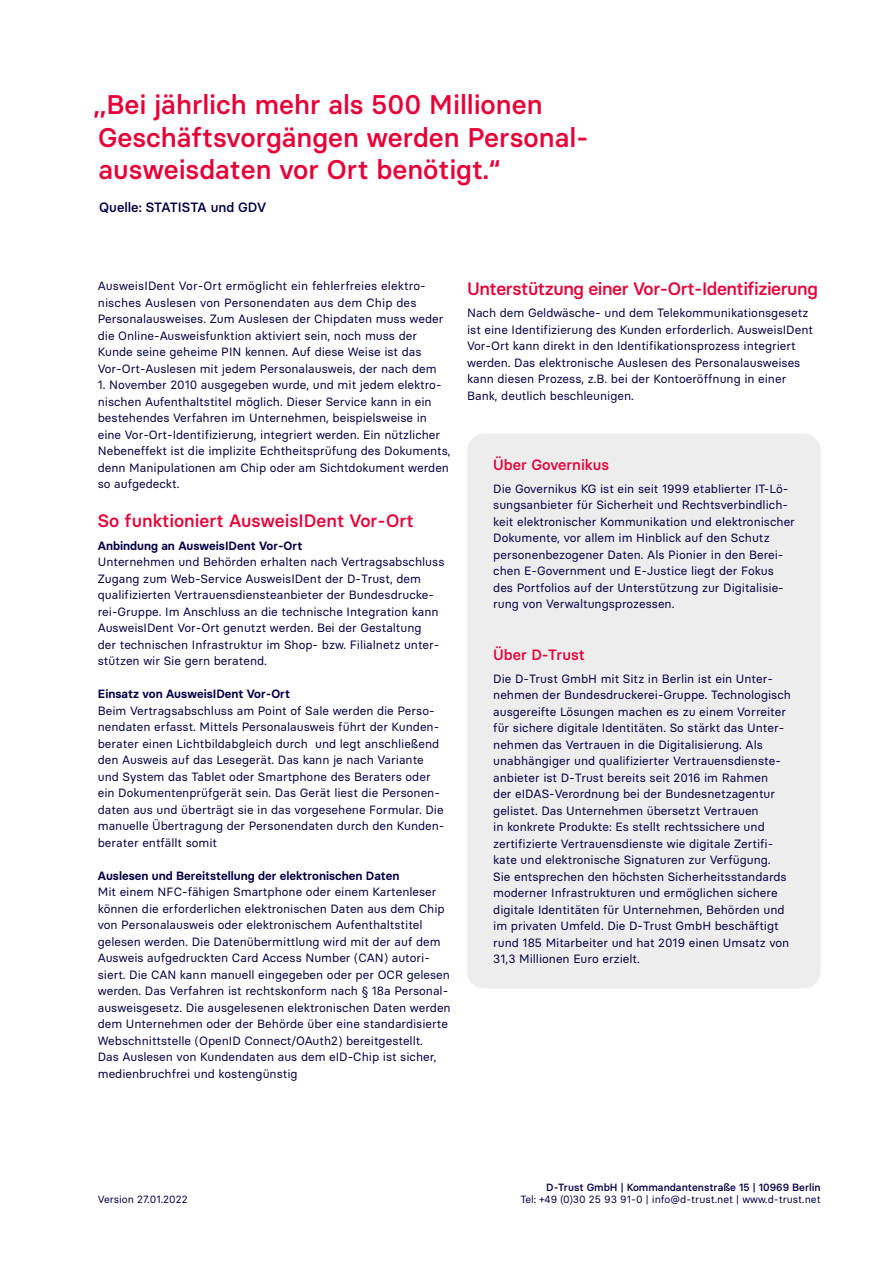
<style>
.page{position:relative;width:893px;height:1263px;background:#fff}
.page>*{position:absolute;margin:0;border:0;box-sizing:border-box;transform-origin:0 0}
.t1{font:500 27px/32.4px "bdr Text";color:#e60038}
.t2{font:500 18px "bdr Text";letter-spacing:-.025em;color:#e60038}
.t3{font:500 18px "bdr Text";color:#e60038}
.t4{font:500 15px "bdr Text";color:#e60038}
.t5{font:500 13.5px "bdr Text";color:#030045}
.t6{font:12px/16.5px "bdr Text";color:#030045}
.t7{font:600 12px "bdr Text";color:#030045}
.t8{font:10.5px "bdr Text";color:#030045}
.t9{font:500 10.5px "bdr Text";color:#030045}
</style>
<div class="page">
<div style="left:467px;top:434px;width:354px;height:554px;background:#ededed;border-radius:17px"></div>
<h1 class="t1" style="left:94px;top:88px;width:492px">,,Bei jährlich mehr als 500 Millionen<br>Geschäftsvorgängen werden Personal&shy;ausweisdaten vor Ort benötigt.“</h1>
<p class="t5" style="left:99px;top:198px;width:169px">Quelle: STATISTA und GDV</p>
<p class="t6" style="left:98px;top:277px;width:347px">AusweisIDent Vor-Ort ermöglicht ein fehlerfreies elektro&shy;nisches Auslesen von Personendaten aus dem Chip des Personalausweises. Zum Auslesen der Chipdaten muss weder die Online-Ausweisfunktion aktiviert sein, noch muss der Kunde seine geheime PIN kennen. Auf diese Weise ist das Vor-Ort-Auslesen mit jedem Personalausweis, der nach dem</p>
<p class="t6" style="left:98px;top:376px;width:354px">1. November 2010 ausgegeben wurde, und mit jedem elektro&shy;nischen Aufenthaltstitel möglich. Dieser Service kann in ein bestehendes Verfahren im Unternehmen, beispielsweise in eine Vor-Ort-Identifizierung, integriert werden. Ein nützlicher Nebeneffekt ist die implizite Echtheitsprüfung des Dokuments, denn Manipulationen am Chip oder am Sichtdokument werden so aufgedeckt.</p>
<h2 class="t3" style="left:98px;top:510px;width:317px">So funktioniert AusweisIDent Vor-Ort</h2>
<p class="t7" style="left:98px;top:538px;width:206px">Anbindung an AusweisIDent Vor-Ort</p>
<p class="t6" style="left:98px;top:553px;width:348px">Unternehmen und Behörden erhalten nach Vertragsabschluss Zugang zum Web-Service AusweisIDent der D-Trust, dem qualifizierten Vertrauensdiensteanbieter der Bundesdrucke&shy;rei‑Gruppe. Im Anschluss an die technische Integration kann AusweisIDent Vor-Ort genutzt werden. Bei der Gestaltung<br>der technischen Infrastruktur im Shop- bzw. Filialnetz unter&shy;stützen wir Sie gern beratend.</p>
<p class="t7" style="left:98px;top:686px;width:194px">Einsatz von AusweisIDent Vor-Ort</p>
<p class="t6" style="left:98px;top:702px;width:348px">Beim Vertragsabschluss am Point of Sale werden die Perso&shy;nendaten erfasst. Mittels Personalausweis führt der Kunden&shy;berater einen Lichtbildabgleich durch und legt anschließend den Ausweis auf das Lesegerät. Das kann je nach Variante und System das Tablet oder Smartphone des Beraters oder ein Dokumentenprüfgerät sein. Das Gerät liest die Personen&shy;daten aus und überträgt sie in das vorgesehene Formular. Die manuelle Übertragung der Personendaten durch den Kunden&shy;berater entfällt somit</p>
<p class="t7" style="left:98px;top:868px;width:303px">Auslesen und Bereitstellung der elektronischen Daten</p>
<p class="t6" style="left:98px;top:883px;width:354px">Mit einem NFC-fähigen Smartphone oder einem Kartenleser können die erforderlichen elektronischen Daten aus dem Chip von Personalausweis oder elektronischem Aufenthaltstitel gelesen werden. Die Datenübermittlung wird mit der auf dem Ausweis aufgedruckten Card Access Number (CAN) autori&shy;siert. Die CAN kann manuell eingegeben oder per OCR gelesen werden. Das Verfahren ist rechtskonform nach § 18a Personal&shy;ausweisgesetz. Die ausgelesenen elektronischen Daten werden dem Unternehmen oder der Behörde über eine standardisierte Webschnittstelle (OpenID Connect/OAuth2) bereitgestellt.<br>Das Auslesen von Kundendaten aus dem eID-Chip ist sicher, medienbruchfrei und kostengünstig</p>
<h2 class="t2" style="left:467px;top:277px;width:352px">Unterstützung einer Vor-Ort-Identifizierung</h2>
<p class="t6" style="left:467px;top:304px;width:347px">Nach dem Geldwäsche- und dem Telekommunikationsgesetz ist eine Identifizierung des Kunden erforderlich. AusweisIDent Vor-Ort kann direkt in den Identifikationsprozess integriert werden. Das elektronische Auslesen des Personalausweises kann diesen Prozess, z.B. bei der Kontoeröffnung in einer Bank, deutlich beschleunigen.</p>
<p class="t4" style="left:493px;top:456px;width:117px">Über Governikus</p>
<p class="t6" style="left:493px;top:480px;width:303px">Die Governikus KG ist ein seit 1999 etablierter IT-Lö&shy;sungsanbieter für Sicherheit und Rechtsverbindlich&shy;keit elektronischer Kommunikation und elektronischer Dokumente, vor allem im Hinblick auf den Schutz personenbezogener Daten. Als Pionier in den Berei&shy;chen E-Government und E-Justice liegt der Fokus des Portfolios auf der Unterstützung zur Digitalisie&shy;rung von Verwaltungsprozessen.</p>
<p class="t4" style="left:493px;top:645px;width:93px">Über D-Trust</p>
<p class="t6" style="left:493px;top:670px;width:299px">Die D-Trust GmbH mit Sitz in Berlin ist ein Unter&shy;nehmen der Bundesdruckerei-Gruppe. Technologisch ausgereifte Lösungen machen es zu einem Vorreiter für sichere digitale Identitäten. So stärkt das Unter&shy;nehmen das Vertrauen in die Digitalisierung. Als unabhängiger und qualifizierter Vertrauensdienste&shy;anbieter ist D-Trust bereits seit 2016 im Rahmen<br>der eIDAS-Verordnung bei der Bundesnetzagentur gelistet. Das Unternehmen übersetzt Vertrauen<br>in konkrete Produkte: Es stellt rechtssichere und zertifizierte Vertrauensdienste wie digitale Zertifi&shy;kate und elektronische Signaturen zur Verfügung.<br>Sie entsprechen den höchsten Sicherheitsstandards moderner Infrastrukturen und ermöglichen sichere digitale Identitäten für Unternehmen, Behörden und im privaten Umfeld. Die D-Trust GmbH beschäftigt rund 185 Mitarbeiter und hat 2019 einen Umsatz von 31,3 Millionen Euro erzielt.</p>
<p class="t8" style="left:98px;top:1193px;width:91px">Version 27.01.2022</p>
<p class="t9" style="left:546px;top:1180px;width:276px">D-Trust GmbH | Kommandantenstraße 15 | 10969 Berlin</p>
<p class="t8" style="left:520px;top:1193px;width:302px">Tel: +49 (0)30 25 93 91-0 | info@d-trust.net | www.d-trust.net</p>
</div>
